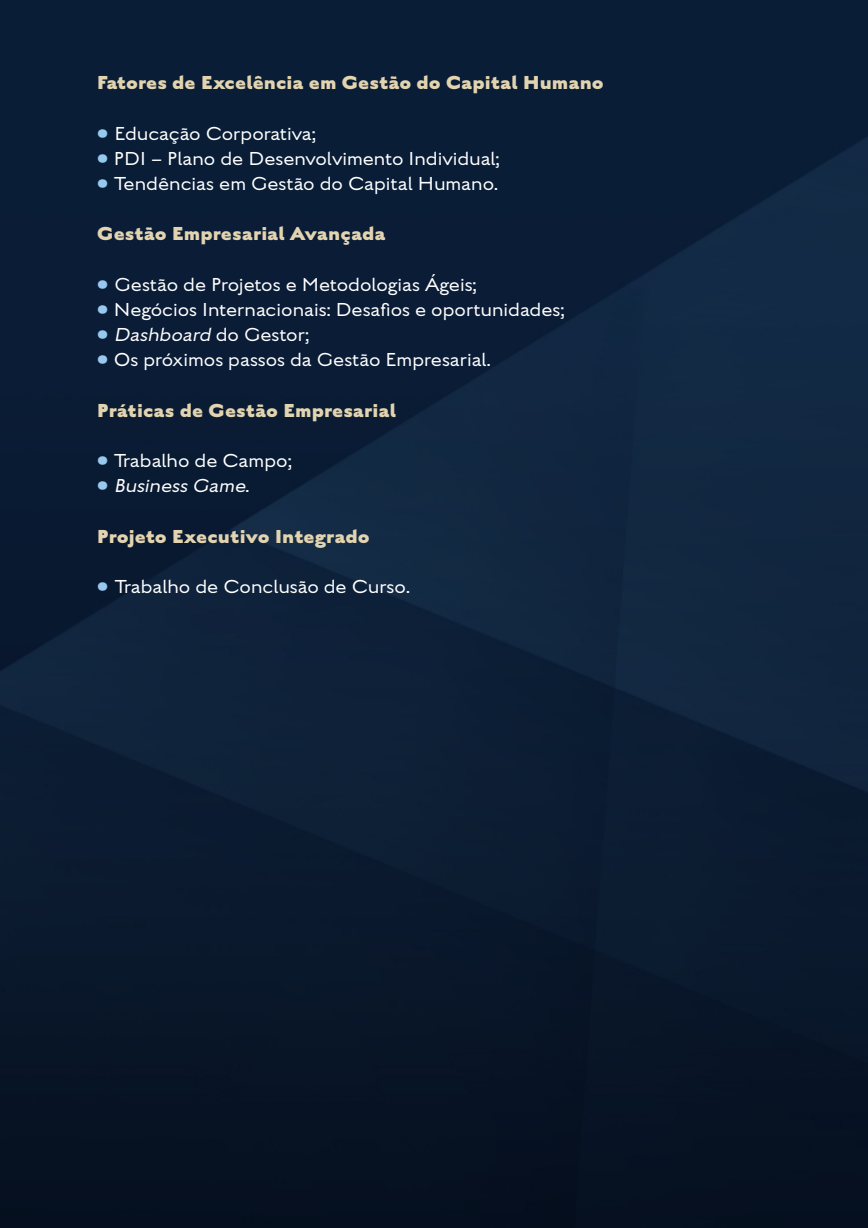
<style>
.page{position:relative;width:868px;height:1228px;background:#fff}
.page>*{position:absolute;margin:0;border:0;box-sizing:border-box;transform-origin:0 0}
.t1{font:100 21px "English Grotesque";color:#fff}
.t2{font:800 21px "English Grotesque";color:#e3d4b0}
.t3{font:italic 100 21px "English Grotesque";color:#fff}
.s1{color:#97c9ee}
.s2{font-style:normal;color:#97c9ee}
.s3{font-style:normal}
</style>
<div class="page">
<img style="left:0;top:0;width:868px;height:1228px">
<p class="t2" style="left:97px;top:70px;width:508px">Fatores de Excelência em Gestão do Capital Humano</p>
<p class="t1" style="left:97px;top:122px;width:220px"><span class="s1">•</span> Educação Corporativa;</p>
<p class="t1" style="left:97px;top:147px;width:404px"><span class="s1">•</span> PDI – Plano de Desenvolvimento Individual;</p>
<p class="t1" style="left:97px;top:173px;width:403px"><span class="s1">•</span> Tendências em Gestão do Capital Humano.</p>
<p class="t2" style="left:97px;top:221px;width:290px">Gestão Empresarial Avançada</p>
<p class="t1" style="left:97px;top:273px;width:381px"><span class="s1">•</span> Gestão de Projetos e Metodologias Ágeis;</p>
<p class="t1" style="left:97px;top:299px;width:469px"><span class="s1">•</span> Negócios Internacionais: Desafios e oportunidades;</p>
<p class="t3" style="left:97px;top:324px;width:214px"><span class="s2">•</span> Dashboard <span class="s3">do Gestor;</span></p>
<p class="t1" style="left:97px;top:349px;width:395px"><span class="s1">•</span> Os próximos passos da Gestão Empresarial.</p>
<p class="t2" style="left:97px;top:398px;width:301px">Práticas de Gestão Empresarial</p>
<p class="t1" style="left:97px;top:450px;width:196px"><span class="s1">•</span> Trabalho de Campo;</p>
<p class="t3" style="left:97px;top:475px;width:154px"><span class="s2">•</span> Business Game<span class="s3">.</span></p>
<p class="t2" style="left:97px;top:524px;width:274px">Projeto Executivo Integrado</p>
<p class="t1" style="left:97px;top:576px;width:314px"><span class="s1">•</span> Trabalho de Conclusão de Curso.</p>
</div>
